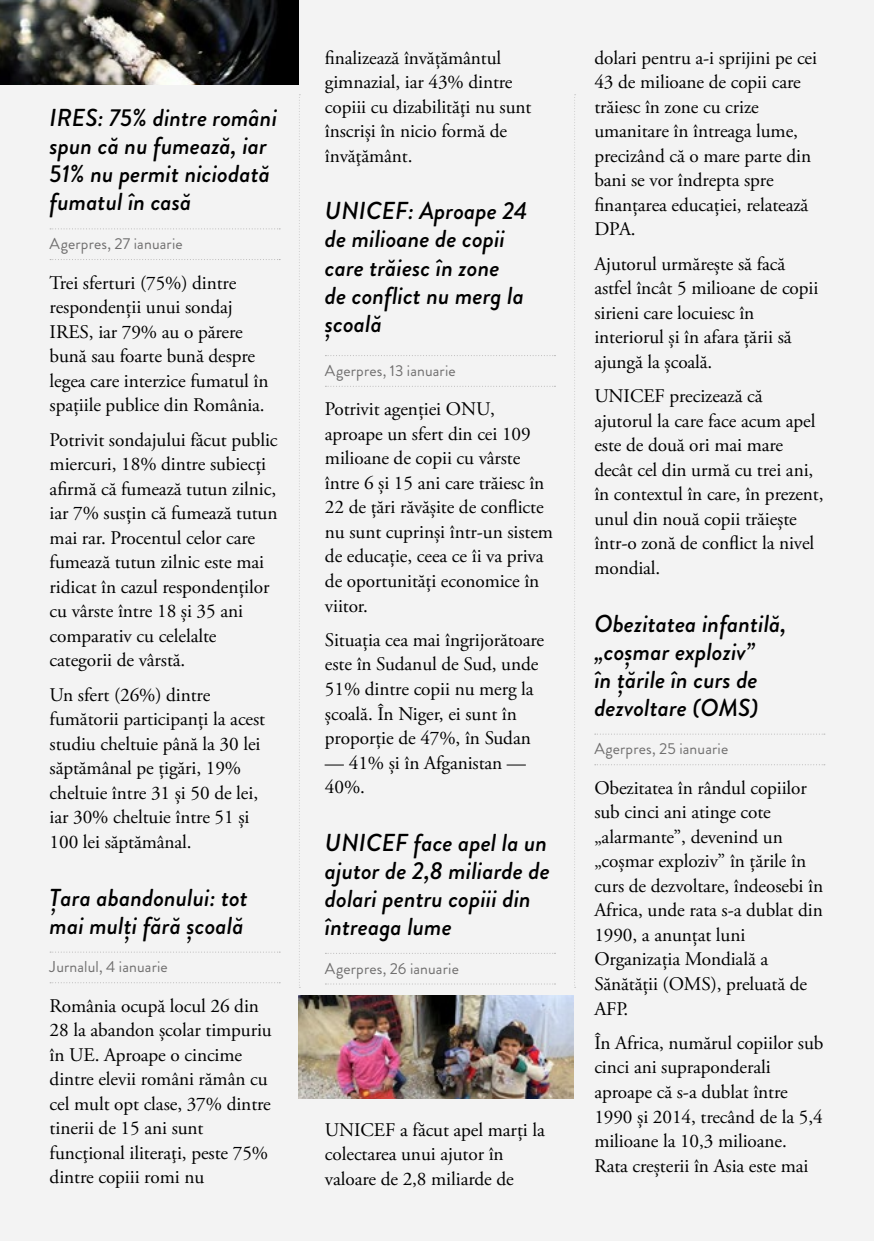
<style>
.page{position:relative;width:874px;height:1241px;background:#fff}
.page>*{position:absolute;margin:0;border:0;box-sizing:border-box;transform-origin:0 0}
.t1{font:italic 500 24.5px/28px "Brandon Grotesque";color:#000}
.t2{font:19.25px/24.5px "Adobe Garamond Pro";letter-spacing:-.005em;color:#000}
.t3{font:15.75px "Brandon Grotesque";letter-spacing:.01em;color:#706f6f}
</style>
<div class="page">
<div style="left:0;top:0;width:873px;height:1240px;background:#f3f3f3"></div>
<svg style="left:325px;top:355px;width:230px;height:1px"></svg>
<svg style="left:325px;top:386px;width:230px;height:1px"></svg>
<svg style="left:325px;top:983px;width:230px;height:1px"></svg>
<svg style="left:50px;top:228px;width:230px;height:1px"></svg>
<svg style="left:50px;top:259px;width:230px;height:1px"></svg>
<svg style="left:50px;top:951px;width:230px;height:1px"></svg>
<svg style="left:50px;top:982px;width:230px;height:1px"></svg>
<svg style="left:594px;top:733px;width:229px;height:1px"></svg>
<svg style="left:594px;top:764px;width:230px;height:1px"></svg>
<svg style="left:299px;top:94px;width:1px;height:892px"></svg>
<svg style="left:574px;top:94px;width:1px;height:892px"></svg>
<img style="left:0;top:0;width:299px;height:84px">
<img style="left:299px;top:995px;width:274px;height:103px">
<p class="t1" style="left:50px;top:104px;width:229px">IRES: 75% dintre români spun că nu fumează, iar<br>51% nu permit niciodată fumatul în casă</p>
<p class="t3" style="left:50px;top:233px;width:134px">Agerpres, 27 ianuarie</p>
<p class="t2" style="left:50px;top:271px;width:220px">Trei sferturi (75%) dintre respondenții unui sondaj<br>IRES, iar 79% au o părere bună sau foarte bună despre legea care interzice fumatul în spațiile publice din România.</p>
<p class="t2" style="left:50px;top:428px;width:229px">Potrivit sondajului făcut public miercuri, 18% dintre subiecți afirmă că fumează tutun zilnic, iar 7% susțin că fumează tutun mai rar. Procentul celor care fumează tutun zilnic este mai ridicat în cazul respondenților cu vârste între 18 și 35 ani comparativ cu celelalte categorii de vârstă.</p>
<p class="t2" style="left:50px;top:683px;width:217px">Un sfert (26%) dintre fumătorii participanți la acest studiu cheltuie până la 30 lei săptămânal pe țigări, 19% cheltuie între 31 și 50 de lei, iar 30% cheltuie între 51 și<br>100 lei săptămânal.</p>
<p class="t1" style="left:50px;top:883px;width:200px">Țara abandonului: tot mai mulți fără școală</p>
<p class="t3" style="left:50px;top:956px;width:120px">Jurnalul, 4 ianuarie</p>
<p class="t2" style="left:50px;top:993px;width:223px">România ocupă locul 26 din<br>28 la abandon şcolar timpuriu în UE. Aproape o cincime dintre elevii români rămân cu cel mult opt clase, 37% dintre tinerii de 15 ani sunt funcţional iliteraţi, peste 75% dintre copiii romi nu</p>
<p class="t2" style="left:325px;top:46px;width:208px">finalizează învățământul gimnazial, iar 43% dintre copiii cu dizabilităţi nu sunt înscrişi în nicio formă de învăţământ.</p>
<p class="t1" style="left:325px;top:197px;width:204px">UNICEF: Aproape 24 de milioane de copii care trăiesc în zone<br>de conflict nu merg la școală</p>
<p class="t3" style="left:325px;top:359px;width:132px">Agerpres, 13 ianuarie</p>
<p class="t2" style="left:325px;top:397px;width:229px">Potrivit agenției ONU, aproape un sfert din cei 109 milioane de copii cu vârste între 6 și 15 ani care trăiesc în<br>22 de țări răvășite de conflicte nu sunt cuprinși într-un sistem de educație, ceea ce îi va priva de oportunități economice în viitor.</p>
<p class="t2" style="left:325px;top:628px;width:221px">Situația cea mai îngrijorătoare este în Sudanul de Sud, unde<br>51% dintre copii nu merg la școală. În Niger, ei sunt în proporție de 47%, în Sudan</p>
<p class="t2" style="left:325px;top:750px;width:203px">— 41% și în Afganistan —<br>40%.</p>
<p class="t1" style="left:325px;top:828px;width:226px">UNICEF face apel la un ajutor de 2,8 miliarde de dolari pentru copiii din întreaga lume</p>
<p class="t3" style="left:325px;top:957px;width:135px">Agerpres, 26 ianuarie</p>
<p class="t2" style="left:325px;top:1117px;width:221px">UNICEF a făcut apel marți la colectarea unui ajutor în valoare de 2,8 miliarde de</p>
<p class="t2" style="left:594px;top:46px;width:224px">dolari pentru a-i sprijini pe cei<br>43 de milioane de copii care trăiesc în zone cu crize umanitare în întreaga lume, precizând că o mare parte din bani se vor îndrepta spre finanțarea educației, relatează<br>DPA.</p>
<p class="t2" style="left:594px;top:252px;width:225px">Ajutorul urmărește să facă astfel încât 5 milioane de copii sirieni care locuiesc în interiorul și în afara țării să ajungă la școală.</p>
<p class="t2" style="left:594px;top:384px;width:231px">UNICEF precizează că ajutorul la care face acum apel este de două ori mai mare decât cel din urmă cu trei ani, în contextul în care, în prezent, unul din nouă copii trăiește într-o zonă de conflict la nivel mondial.</p>
<p class="t1" style="left:594px;top:609px;width:193px">Obezitatea infantilă, „coșmar exploziv”<br>în țările în curs de dezvoltare (OMS)</p>
<p class="t3" style="left:594px;top:738px;width:135px">Agerpres, 25 ianuarie</p>
<p class="t2" style="left:594px;top:776px;width:230px">Obezitatea în rândul copiilor sub cinci ani atinge cote „alarmante”, devenind un „coșmar exploziv” în țările în curs de dezvoltare, îndeosebi în<br>Africa, unde rata s-a dublat din<br>1990, a anunțat luni<br>Organizația Mondială a<br>Sănătății (OMS), preluată de<br>AFP.</p>
<p class="t2" style="left:594px;top:1031px;width:230px">În Africa, numărul copiilor sub cinci ani supraponderali aproape că s-a dublat între<br>1990 și 2014, trecând de la 5,4 milioane la 10,3 milioane.<br>Rata creșterii în Asia este mai</p>
</div>
